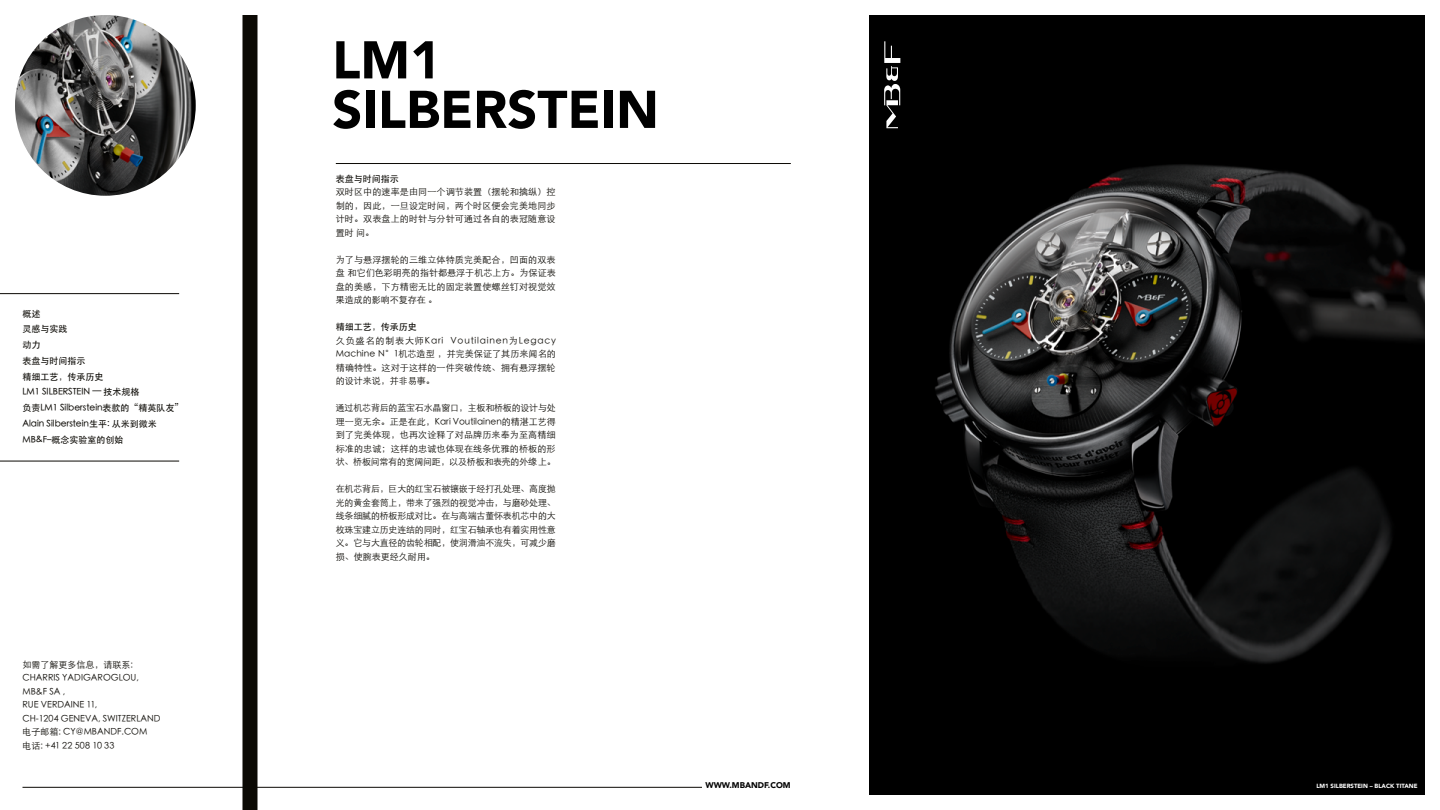
<style>
.page{position:relative;width:1440px;height:810px;background:#fff}
.page>*{position:absolute;margin:0;border:0;box-sizing:border-box;transform-origin:0 0}
.t1{font:900 52.5px/49.5px "Avenir LT Std";color:#000}
.t2{font:300 9px/13.5px "ST Heiti SC";color:#0b0904;text-align:justify}
.t3{font:500 9px/15.8px "ST Heiti SC";color:#0b0904}
.t4{font:900 8.25px "Avenir LT Std";color:#000}
.t5{font:900 6px "Avenir LT Std";color:#fff}
</style>
<div class="page">
<hr style="left:22px;top:787px;width:680px;height:1px;background:#0b0904">
<hr style="left:336px;top:163px;width:455px;height:1px;background:#0b0904">
<img style="left:15px;top:15px;width:181px;height:181px;border-radius:90px">
<div style="left:242px;top:15px;width:15px;height:795px;background:#0b0904"></div>
<hr style="left:0;top:293px;width:179px;height:1px;background:#0b0904">
<hr style="left:0;top:461px;width:179px;height:1px;background:#0b0904">
<img style="left:869px;top:15px;width:556px;height:780px">
<svg style="left:884px;top:41px;width:16px;height:87px"></svg>
<p class="t3" style="left:22px;top:305px;width:163px">概述<br>灵感与实践<br>动力<br>表盘与时间指示<br>精细工艺，传承历史<br>LM1 SILBERSTEIN — 技术规格<br>负责LM1 Silberstein表款的“精英队友”<br>Alain Silberstein生平: 从米到微米<br>MB&amp;F–概念实验室的创始</p>
<p class="t2" style="left:22px;top:657px;width:140px;text-align:left">如需了解更多信息，请联系:<br>CHARRIS YADIGAROGLOU,<br>MB&amp;F SA ,<br>RUE VERDAINE 11,<br>CH-1204 GENEVA, SWITZERLAND电子邮箱: CY@MBANDF.COM<br>电话: +41 22 508 10 33</p>
<h1 class="t1" style="left:332px;top:35px;width:328px">LM1<br>SILBERSTEIN</h1>
<p class="t3" style="left:336px;top:170px;width:65px">表盘与时间指示</p>
<p class="t2" style="left:336px;top:184px;width:221px">双时区中的速率是由同一个调节装置（摆轮和擒纵）控制的，因此，一旦设定时间，两个时区便会完美地同步计时。双表盘上的时针与分针可通过各自的表冠随意设置时间。</p>
<p class="t2" style="left:336px;top:252px;width:221px">为了与悬浮摆轮的三维立体特质完美配合，凹面的双表盘 和它们色彩明亮的指针都悬浮于机芯上方。为保证表盘的美感，下方精密无比的固定装置使螺丝钉对视觉效果造成的影响不复存在 。</p>
<p class="t3" style="left:336px;top:319px;width:83px">精细工艺，传承历史</p>
<p class="t2" style="left:336px;top:333px;width:222px">久负盛名的制表大师Kari Voutilainen为Legacy Machine N°1机芯造型 ，并完美保证了其历来闻名的精确特性。这对于这样的一件突破传统、拥有悬浮摆轮的设计来说，并非易事。</p>
<p class="t2" style="left:336px;top:400px;width:222px">通过机芯背后的蓝宝石水晶窗口，主板和桥板的设计与处理一览无余。正是在此，Kari Voutilainen的精湛工艺得到了完美体现，也再次诠释了对品牌历来奉为至高精细标准的忠诚；这样的忠诚也体现在线条优雅的桥板的形状、桥板间常有的宽阔间距，以及桥板和表壳的外缘上。</p>
<p class="t2" style="left:336px;top:481px;width:221px">在机芯背后，巨大的红宝石被镶嵌于经打孔处理、高度抛光的黄金套筒上，带来了强烈的视觉冲击，与磨砂处理、线条细腻的桥板形成对比。在与高端古董怀表机芯中的大枚珠宝建立历史连结的同时，红宝石轴承也有着实用性意义。它与大直径的齿轮相配，使润滑油不流失，可减少磨损、使腕表更经久耐用。</p>
<p class="t4" style="left:705px;top:780px;width:87px">WWW.MBANDF.COM</p>
<p class="t5" style="left:1316px;top:782px;width:103px">LM1 SILBERSTEIN – BLACK TITANE</p>
</div>
